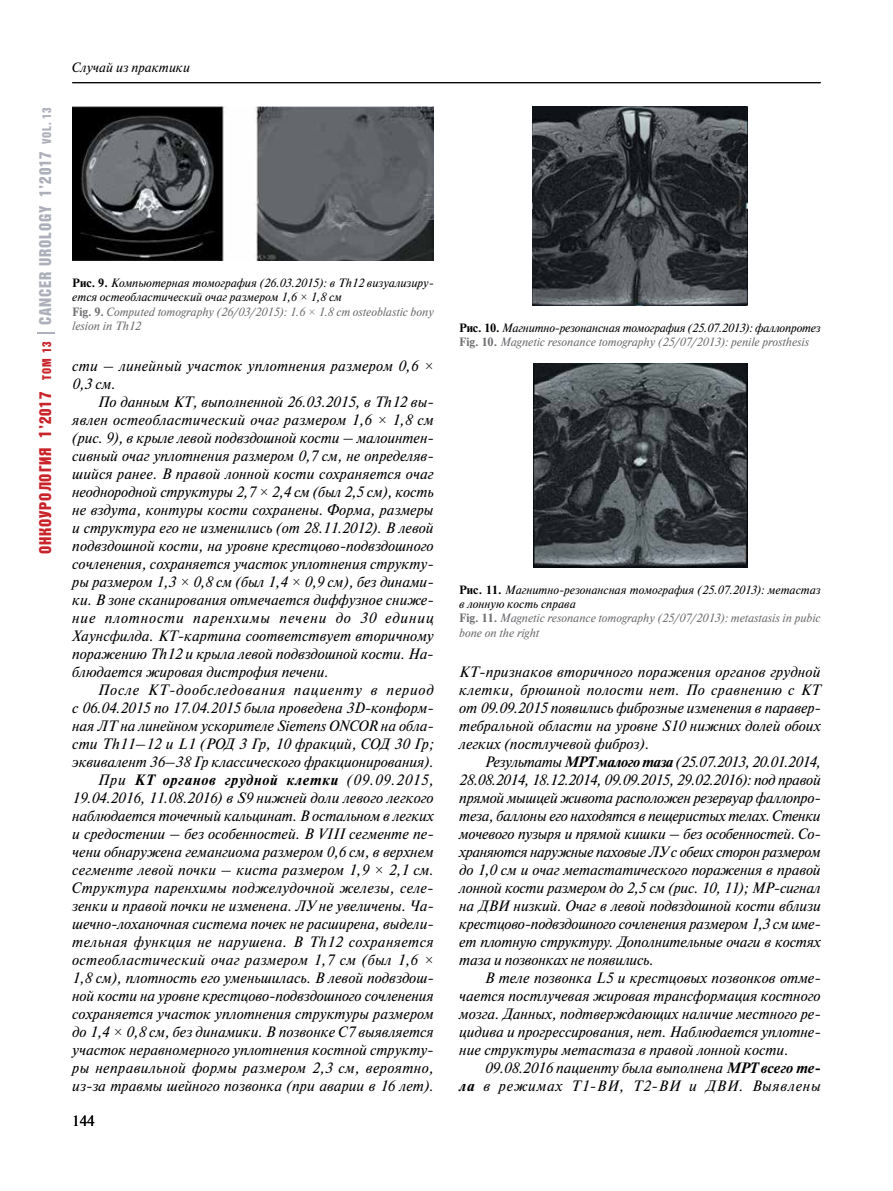
<style>
.page{position:relative;width:893px;height:1191px;background:#fff}
.page>*{position:absolute;margin:0;border:0;box-sizing:border-box;transform-origin:0 0}
.t1{font:16.5px "Bastion Kontrast Alt C";letter-spacing:.05em;color:#adb0ba}
.t2{font:italic 15px/18px "Newton C";color:#000;text-align:justify}
.t3{font:15px "Newton C";color:#000}
.t4{font:italic 13.5px "Newton C";color:#000}
.t5{font:italic 12px/14.4px "Newton C";color:#6d6e71}
.t6{font:italic 12px/14.4px "Newton C";color:#000}
.s1{color:#c9242b}
.s2{font-size:17.1px;color:#c9242b}
.s3{font-size:12.3px;color:#c9242b}
.s4{font-size:12.3px}
.s5{font-weight:700;font-style:normal}
.s6{font-family:"Times New Roman"}
.s7{font-weight:700;font-style:normal;color:#6d6e71}
.s8{color:#6d6e71}
.s9{font-family:"Times New Roman";color:#6d6e71}
.s10{font-weight:700}
.s11{font-weight:700;font-style:normal;color:#000}
.s12{color:#000}
</style>
<div class="page">
<svg style="left:38px;top:332px;width:17px;height:1px"></svg>
<hr style="left:72px;top:82px;width:749px;height:1px;background:#000">
<img style="left:72px;top:106px;width:362px;height:154px">
<img style="left:533px;top:106px;width:214px;height:199px">
<img style="left:534px;top:364px;width:214px;height:203px">
<p class="t1" style="left:37px;top:554px;width:448px;rotate:-90deg"><span class="s1">ОНКОУРОЛОГИЯ</span> <span class="s2">1</span><span class="s1">’2017</span> <span class="s3">ТОМ 13</span> CANCER UROLOGY 1’2017 <span class="s4">VOL. 13</span></p>
<p class="t4" style="left:72px;top:60px;width:119px">Случай из практики</p>
<p class="t6" style="left:72px;top:275px;width:363px"><span class="s5">Рис. 9.</span> Компьютерная томография (26.03.2015): в Th12 визуализиру&shy;ется остеобластический очаг размером 1,6 <span class="s6">×</span> 1,8 см<br><span class="s7">Fig. 9.</span> <span class="s8">Computed tomography (26/03/2015): 1.6</span> <span class="s9">×</span> <span class="s8">1.8 cm osteoblastic bony lesion in Th12</span></p>
<p class="t2" style="left:72px;top:357px;width:363px">сти – линейный участок уплотнения размером 0,6 <span class="s6">×<br></span>0,3 см.</p>
<p class="t2" style="left:72px;top:393px;width:363px;text-indent:26px">По данным КТ, выполненной 26.03.2015, в Th12 вы&shy;явлен остеобластический очаг размером 1,6 <span class="s6">×</span> 1,8 см (рис. 9), в крыле левой подвздошной кости – малоинтен&shy;сивный очаг уплотнения размером 0,7 см, не определяв&shy;шийся ранее. В правой лонной кости сохраняется очаг неоднородной структуры 2,7 <span class="s6">×</span> 2,4 см (был 2,5 см), кость не вздута, контуры кости сохранены. Форма, размеры и структура его не изменились (от 28.11.2012). В левой подвздошной кости, на уровне крестцово-подвздошного сочленения, сохраняется участок уплотнения структу&shy;ры размером 1,3 <span class="s6">×</span> 0,8 см (был 1,4 <span class="s6">×</span> 0,9 см), без динами&shy;ки. В зоне сканирования отмечается диффузное сниже&shy;ние плотности паренхимы печени до 30 единиц Хаунсфилда. КТ-картина соответствует вторичному поражению Th12 и крыла левой подвздошной кости. На&shy;блюдается жировая дистрофия печени.</p>
<p class="t2" style="left:72px;top:681px;width:363px;text-align:right">После КТ-дообследования пациенту в период<br>с 06.04.2015 по 17.04.2015 была проведена 3D-конформ&shy;ная ЛТ на линейном ускорителе Siemens ONCOR на обла&shy;сти Th11–12 и L1 (РОД 3 Гр, 10 фракций, СОД 30 Гр; эквивалент 36–38 Гр классического фракционирования).<br>При <span class="s10">КТ органов грудной клетки</span> (09.09.2015, 19.04.2016, 11.08.2016) в S9 нижней доли левого легкого наблюдается точечный кальцинат. В остальном в легких и средостении – без особенностей. В VIII сегменте пе&shy;чени обнаружена гемангиома размером 0,6 см, в верхнем сегменте левой почки – киста размером 1,9 <span class="s6">×</span> 2,1 см.<br>Структура паренхимы поджелудочной железы, селе&shy;зенки и правой почки не изменена. ЛУ не увеличены. Ча&shy;шечно-лоханочная система почек не расширена, выдели&shy;тельная функция не нарушена. В Th12 сохраняется остеобластический очаг размером 1,7 см (был 1,6 <span class="s6">× </span>1,8 см), плотность его уменьшилась. В левой подвздош&shy;ной кости на уровне крестцово-подвздошного сочленения сохраняется участок уплотнения структуры размером до 1,4 <span class="s6">×</span> 0,8 см, без динамики. В позвонке С7 выявляется участок неравномерного уплотнения костной структу&shy;ры неправильной формы размером 2,3 см, вероятно, из‑за травмы шейного позвонка (при аварии в 16 лет).</p>
<p class="t3" style="left:72px;top:1113px;width:24px">144</p>
<p class="t5" style="left:459px;top:320px;width:363px"><span class="s11">Рис. 10.</span> <span class="s12">Магнитно-резонансная томография (25.07.2013): фаллопротез<br></span><span class="s5">Fig. 10.</span> Magnetic resonance tomography (25/07/2013): penile prosthesis</p>
<p class="t5" style="left:459px;top:582px;width:363px"><span class="s11">Рис. 11.</span> <span class="s12">Магнитно-резонансная томография (25.07.2013): метастаз в лонную кость справа<br></span><span class="s5">Fig. 11.</span> Magnetic resonance tomography (25/07/2013): metastasis in pubic bone on the right</p>
<p class="t2" style="left:459px;top:663px;width:363px">КТ-признаков вторичного поражения органов грудной клетки, брюшной полости нет. По сравнению с КТ от 09.09.2015 появились фиброзные изменения в паравер&shy;тебральной области на уровне S10 нижних долей обоих легких (постлучевой фиброз).</p>
<p class="t2" style="left:459px;top:753px;width:363px;text-indent:26px">Результаты <span class="s10">МРТ малого таза</span> (25.07.2013, 20.01.2014, 28.08.2014, 18.12.2014, 09.09.2015, 29.02.2016): под правой прямой мышцей живота расположен резервуар фаллопро&shy;теза, баллоны его находятся в пещеристых телах. Стенки мочевого пузыря и прямой кишки – без особенностей. Со&shy;храняются наружные паховые ЛУ с обеих сторон размером до 1,0 см и очаг метастатического поражения в правой лонной кости размером до 2,5 см (рис. 10, 11); МР-сигнал на ДВИ низкий. Очаг в левой подвздошной кости вблизи крестцово-подвздошного сочленения размером 1,3 см име&shy;ет плотную структуру. Дополнительные очаги в костях таза и позвонках не появились.</p>
<p class="t2" style="left:459px;top:969px;width:363px;text-indent:26px">В теле позвонка L5 и крестцовых позвонков отме&shy;чается постлучевая жировая трансформация костного мозга. Данных, подтверждающих наличие местного ре&shy;цидива и прогрессирования, нет. Наблюдается уплотне&shy;ние структуры метастаза в правой лонной кости.</p>
<p class="t2" style="left:459px;top:1059px;width:363px;text-align:right">09.08.2016 пациенту была выполнена <span class="s10">МРТ всего те-<br>ла</span> в режимах Т1‑ВИ, Т2‑ВИ и ДВИ. Выявлены</p>
</div>
